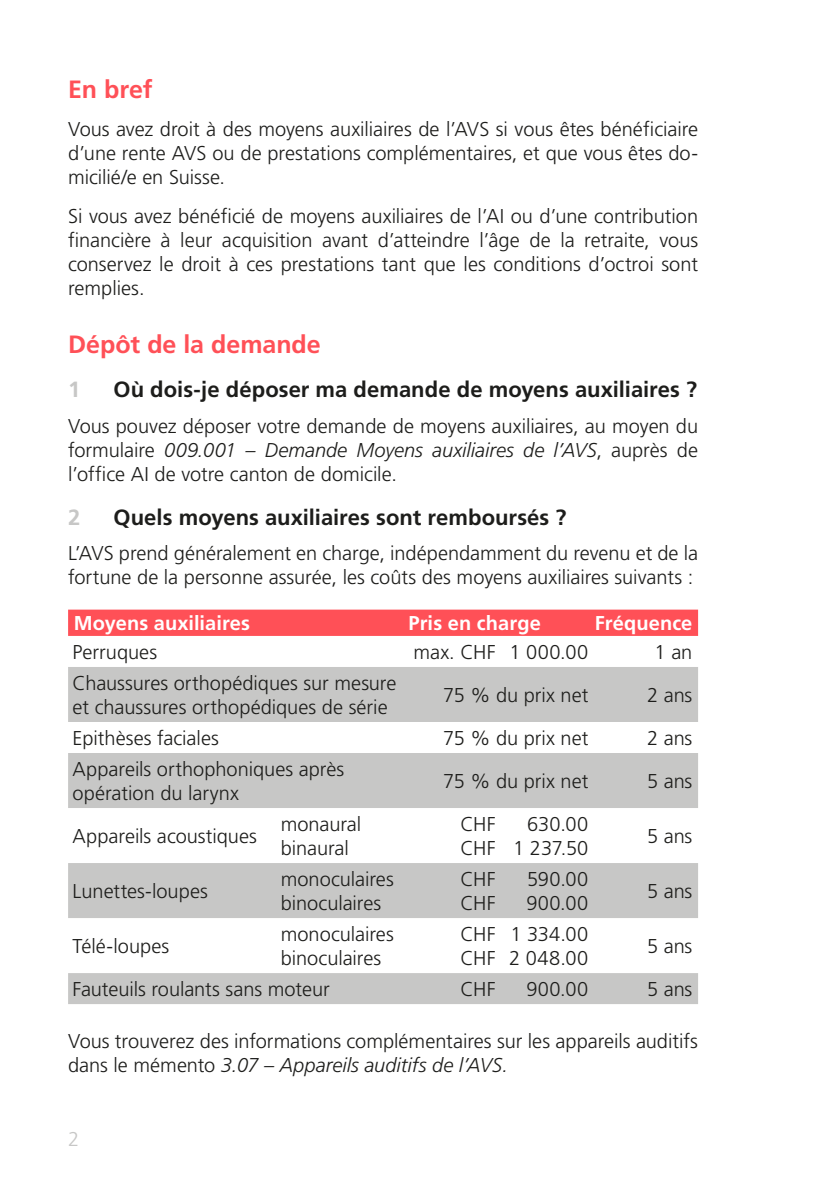
<style>
.page{position:relative;width:840px;height:1191px;background:#fff}
.page>*{position:absolute;margin:0;border:0;box-sizing:border-box;transform-origin:0 0}
.Texttitel{font:700 25px "Frutiger LT Std";color:#ff5057}
.t1{font:700 22px "Frutiger LT Std";color:#1d1d1b}
.t2{font:700 22px "Frutiger LT Std";color:#c7c7c6}
.Grundtext{font:300 20px/24px "Frutiger LT Std";color:#1d1d1b}
.Text_vor_Aufzählung{font:300 20px/24px "Frutiger LT Std";color:#1d1d1b}
.Tabellen_Text_Weiss{font:700 20px "Frutiger LT Std";letter-spacing:.005em;color:#fff}
.Grundtext-2{font:300 20px/24px "Frutiger LT Std";letter-spacing:.02em;color:#1d1d1b}
.t3{font:300 20px "Frutiger LT Std";color:#c7c7c6}
.s1{font-style:italic}
</style>
<div class="page">
<svg style="left:68px;top:609px;width:629px;height:27px;background:#ff545b"></svg>
<svg style="left:68px;top:667px;width:629px;height:337px;fill:#c7c7c6"></svg>
<p class="Texttitel" style="left:68px;top:75px;width:86px">En bref</p>
<p class="Grundtext" style="left:68px;top:118px;width:631px;text-align:justify">Vous avez droit à des moyens auxiliaires de l’AVS si vous êtes bénéficiaire d’une rente AVS ou de prestations complémentaires, et que vous êtes do&shy;micilié/e en Suisse.</p>
<p class="Grundtext" style="left:68px;top:204px;width:631px;text-align:justify">Si vous avez bénéficié de moyens auxiliaires de l’AI ou d’une contribution financière à leur acquisition avant d’atteindre l’âge de la retraite, vous conservez le droit à ces prestations tant que les conditions d’octroi sont remplies.</p>
<p class="Texttitel" style="left:68px;top:329px;width:254px">Dépôt de la demande</p>
<p class="t2" style="left:68px;top:376px;width:14px">1</p>
<p class="t1" style="left:113px;top:376px;width:585px">Où dois-je déposer ma demande de moyens auxiliaires ?</p>
<p class="Grundtext" style="left:68px;top:414px;width:631px;text-align:justify">Vous pouvez déposer votre demande de moyens auxiliaires, au moyen du formulaire <span class="s1">009.001 - Demande Moyens auxiliaires de l’AVS</span>, auprès de l’office AI de votre canton de domicile.</p>
<p class="t2" style="left:68px;top:504px;width:14px">2</p>
<p class="t1" style="left:113px;top:504px;width:454px">Quels moyens auxiliaires sont remboursés ?</p>
<p class="Text_vor_Aufzählung" style="left:68px;top:541px;width:631px">L’AVS prend généralement en charge, indépendamment du revenu et de la fortune de la personne assurée, les coûts des moyens auxiliaires suivants :</p>
<p class="Tabellen_Text_Weiss" style="left:74px;top:611px;width:178px">Moyens auxiliaires</p>
<p class="Tabellen_Text_Weiss" style="left:408px;top:611px;width:134px">Pris en charge</p>
<p class="Tabellen_Text_Weiss" style="left:594px;top:611px;width:99px">Fréquence</p>
<p class="Grundtext" style="left:73px;top:640px;width:86px">Perruques</p>
<p class="Grundtext" style="left:413px;top:640px;width:84px">max. CHF</p>
<p class="Grundtext" style="left:509px;top:640px;width:80px">1 000.00</p>
<p class="Grundtext" style="left:654px;top:640px;width:39px">1 an</p>
<p class="Grundtext" style="left:73px;top:671px;width:325px">Chaussures orthopédiques sur mesure et chaussures orthopédiques de série</p>
<p class="Grundtext" style="left:443px;top:683px;width:147px">75 % du prix net</p>
<p class="Grundtext" style="left:646px;top:683px;width:47px">2 ans</p>
<p class="Grundtext" style="left:73px;top:726px;width:148px">Epithèses faciales</p>
<p class="Grundtext" style="left:443px;top:726px;width:147px">75 % du prix net</p>
<p class="Grundtext" style="left:646px;top:726px;width:47px">2 ans</p>
<p class="Grundtext" style="left:73px;top:757px;width:273px">Appareils orthophoniques après opération du larynx</p>
<p class="Grundtext" style="left:443px;top:769px;width:147px">75 % du prix net</p>
<p class="Grundtext" style="left:646px;top:769px;width:47px">5 ans</p>
<p class="Grundtext" style="left:73px;top:824px;width:186px">Appareils acoustiques</p>
<p class="Grundtext" style="left:280px;top:812px;width:82px">monaural binaural</p>
<p class="Grundtext" style="left:460px;top:812px;width:37px">CHF<br>CHF</p>
<p class="Grundtext" style="left:513px;top:812px;width:77px;text-align:right">630.00<br>1 237.50</p>
<p class="Grundtext" style="left:646px;top:824px;width:47px">5 ans</p>
<p class="Grundtext" style="left:73px;top:879px;width:137px">Lunettes-loupes</p>
<p class="Grundtext" style="left:280px;top:867px;width:114px">monoculaires binoculaires</p>
<p class="Grundtext" style="left:460px;top:867px;width:37px">CHF<br>CHF</p>
<p class="Grundtext-2" style="left:526px;top:867px;width:63px">590.00<br>900.00</p>
<p class="Grundtext" style="left:646px;top:879px;width:47px">5 ans</p>
<p class="Grundtext" style="left:73px;top:934px;width:98px">Télé-loupes</p>
<p class="Grundtext" style="left:280px;top:922px;width:114px">monoculaires binoculaires</p>
<p class="Grundtext" style="left:460px;top:922px;width:37px">CHF<br>CHF</p>
<p class="Grundtext-2" style="left:509px;top:922px;width:81px">1 334.00<br>2 048.00</p>
<p class="Grundtext" style="left:646px;top:934px;width:47px">5 ans</p>
<p class="Grundtext" style="left:73px;top:977px;width:258px">Fauteuils roulants sans moteur</p>
<p class="Grundtext" style="left:460px;top:977px;width:37px">CHF</p>
<p class="Grundtext" style="left:526px;top:977px;width:63px">900.00</p>
<p class="Grundtext" style="left:646px;top:977px;width:47px">5 ans</p>
<p class="Grundtext" style="left:68px;top:1029px;width:631px">Vous trouverez des informations complémentaires sur les appareils auditifs dans le mémento <span class="s1">3.07 – Appareils auditifs de l’AVS.</span></p>
<p class="t3" style="left:68px;top:1127px;width:13px">2</p>
</div>
